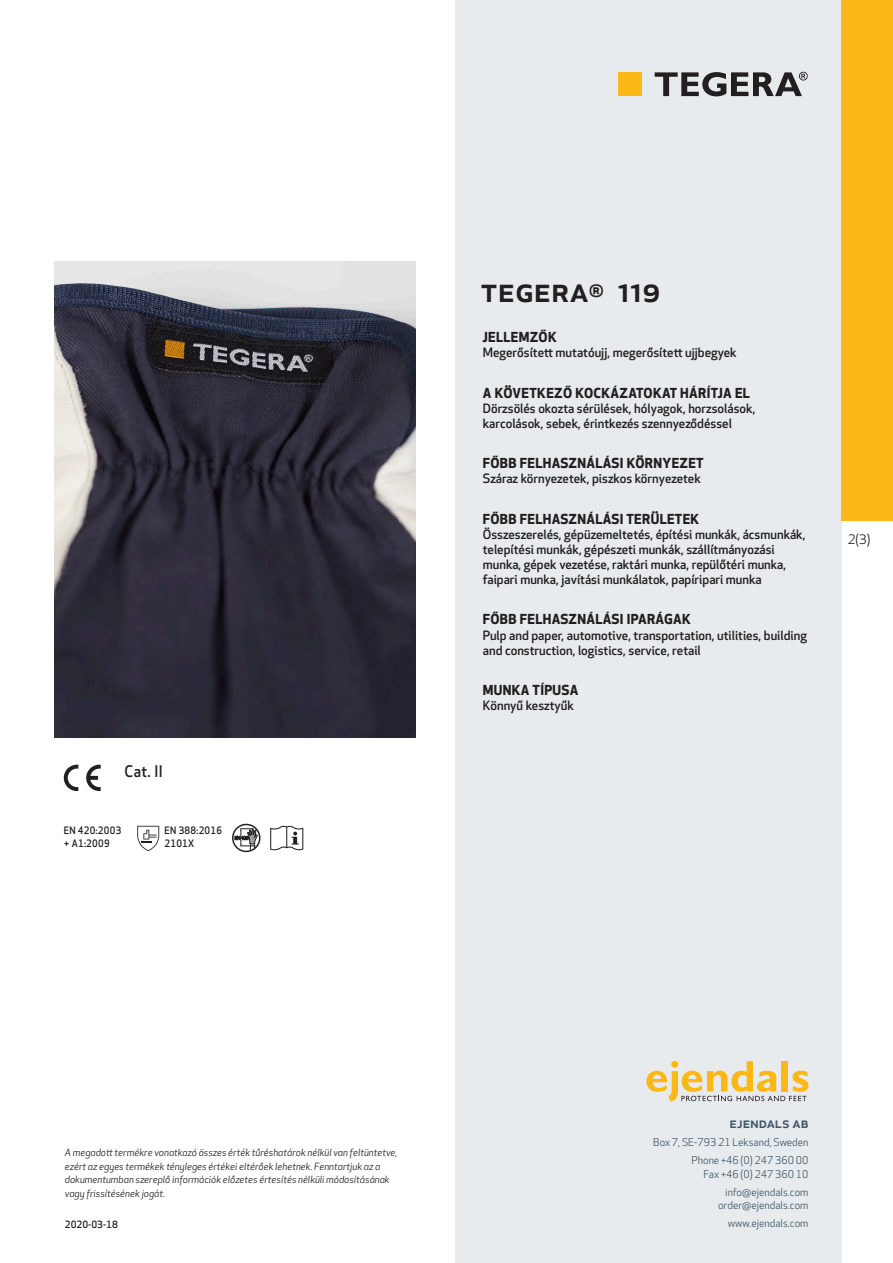
<style>
.page{position:relative;width:893px;height:1263px;background:#fff}
.page>*{position:absolute;margin:0;border:0;box-sizing:border-box;transform-origin:0 0}
.prodname{font:500 34.5px "Apex New";color:#231f20}
.Artikel{font:500 15.6px "Apex New";color:#231f20;scale:.95 1}
.t1{font:500 15px "Apex New";color:#405968}
.Funktion_body{font:700 13.5px "Apex New";letter-spacing:.025em;color:#231f20}
.t2{font:12.75px "Apex New";color:#231f20}
.Funktion_body-2{font:500 12.6px/15px "Apex New";color:#231f20}
.t3{font:10.5px/18px "Apex New";color:#405968;text-align:right}
.Artikel-2{font:500 10.05px/13.5px "Apex New";letter-spacing:.025em;color:#231f20;scale:.95 1}
.t4{font:italic 9.75px/13.5px "Apex New";color:#231f20}
.Sidfot_datum{font:500 9.75px "Apex New";color:#231f20}
</style>
<div class="page">
<div style="left:455px;top:0;width:387px;height:1263px;background:#e8ebee"></div>
<svg style="left:646px;top:1061px;width:162px;height:40px"></svg>
<div style="left:842px;top:0;width:51px;height:520px;background:#fcb814"></div>
<div style="left:618px;top:72px;width:24px;height:24px;background:#fcb814"></div>
<svg style="left:655px;top:72px;width:153px;height:24px"></svg>
<svg style="left:86px;top:765px;width:15px;height:26px"></svg>
<svg style="left:64px;top:765px;width:14px;height:26px"></svg>
<svg style="left:137px;top:826px;width:22px;height:25px"></svg>
<svg style="left:235px;top:824px;width:22px;height:26px"></svg>
<div style="left:232px;top:824px;width:28px;height:28px;border:1px solid #231f20;border-radius:50%"></div>
<svg style="left:270px;top:826px;width:33px;height:24px"></svg>
<img style="left:54px;top:261px;width:361px;height:477px">
<p class="Artikel" style="left:125px;top:761px;width:42px">Cat. II</p>
<p class="Artikel-2" style="left:64px;top:823px;width:62px">EN 420:2003 + A1:2009</p>
<p class="Artikel-2" style="left:165px;top:823px;width:62px">EN 388:2016<br>2101X</p>
<p class="prodname" style="left:480px;top:266px;width:182px">TEGERA<sup>®</sup> 119</p>
<p class="Funktion_body" style="left:483px;top:327px;width:75px">JELLEMZŐK</p>
<p class="Funktion_body-2" style="left:483px;top:345px;width:256px">Megerősített mutatóujj, megerősített ujjbegyek</p>
<p class="Funktion_body" style="left:483px;top:383px;width:269px">A KÖVETKEZŐ KOCKÁZATOKAT HÁRÍTJA EL</p>
<p class="Funktion_body-2" style="left:483px;top:400px;width:274px">Dörzsölés okozta sérülések, hólyagok, horzsolások, karcolások, sebek, érintkezés szennyeződéssel</p>
<p class="Funktion_body" style="left:483px;top:453px;width:222px">FŐBB FELHASZNÁLÁSI KÖRNYEZET</p>
<p class="Funktion_body-2" style="left:483px;top:471px;width:220px">Száraz környezetek, piszkos környezetek</p>
<p class="Funktion_body" style="left:483px;top:509px;width:218px">FŐBB FELHASZNÁLÁSI TERÜLETEK</p>
<p class="Funktion_body-2" style="left:483px;top:526px;width:324px">Összeszerelés, gépüzemeltetés, építési munkák, ácsmunkák, telepítési munkák, gépészeti munkák, szállítmányozási munka, gépek vezetése, raktári munka, repülőtéri munka, faipari munka, javítási munkálatok, papíripari munka</p>
<p class="Funktion_body" style="left:483px;top:610px;width:209px">FŐBB FELHASZNÁLÁSI IPARÁGAK</p>
<p class="Funktion_body-2" style="left:483px;top:627px;width:326px">Pulp and paper, automotive, transportation, utilities, building and construction, logistics, service, retail</p>
<p class="Funktion_body" style="left:483px;top:680px;width:97px">MUNKA TÍPUSA</p>
<p class="Funktion_body-2" style="left:483px;top:698px;width:93px">Könnyű kesztyűk</p>
<p class="t2" style="left:848px;top:531px;width:24px">2(3)</p>
<p class="t4" style="left:65px;top:1146px;width:334px">A megadott termékre vonatkozó összes érték tűréshatárok nélkül van feltüntetve, ezért az egyes termékek tényleges értékei eltérőek lehetnek. Fenntartjuk az a dokumentumban szereplő információk előzetes értesítés nélküli módosításának vagy frissítésének jogát.</p>
<p class="Sidfot_datum" style="left:65px;top:1218px;width:54px">2020-03-18</p>
<p class="t1" style="left:729px;top:1113px;width:80px">ejendals ab</p>
<p class="t3" style="left:653px;top:1133px;width:157px">Box 7, SE-793 21 Leksand, Sweden<br>Phone +46 (0) 247 360 00</p>
<p class="t3" style="left:703px;top:1165px;width:107px">Fax +46 (0) 247 360 10 info@ejendals.com</p>
<p class="t3" style="left:718px;top:1196px;width:92px">order@ejendals.com</p>
<p class="t3" style="left:728px;top:1215px;width:82px">www.ejendals.com</p>
</div>
